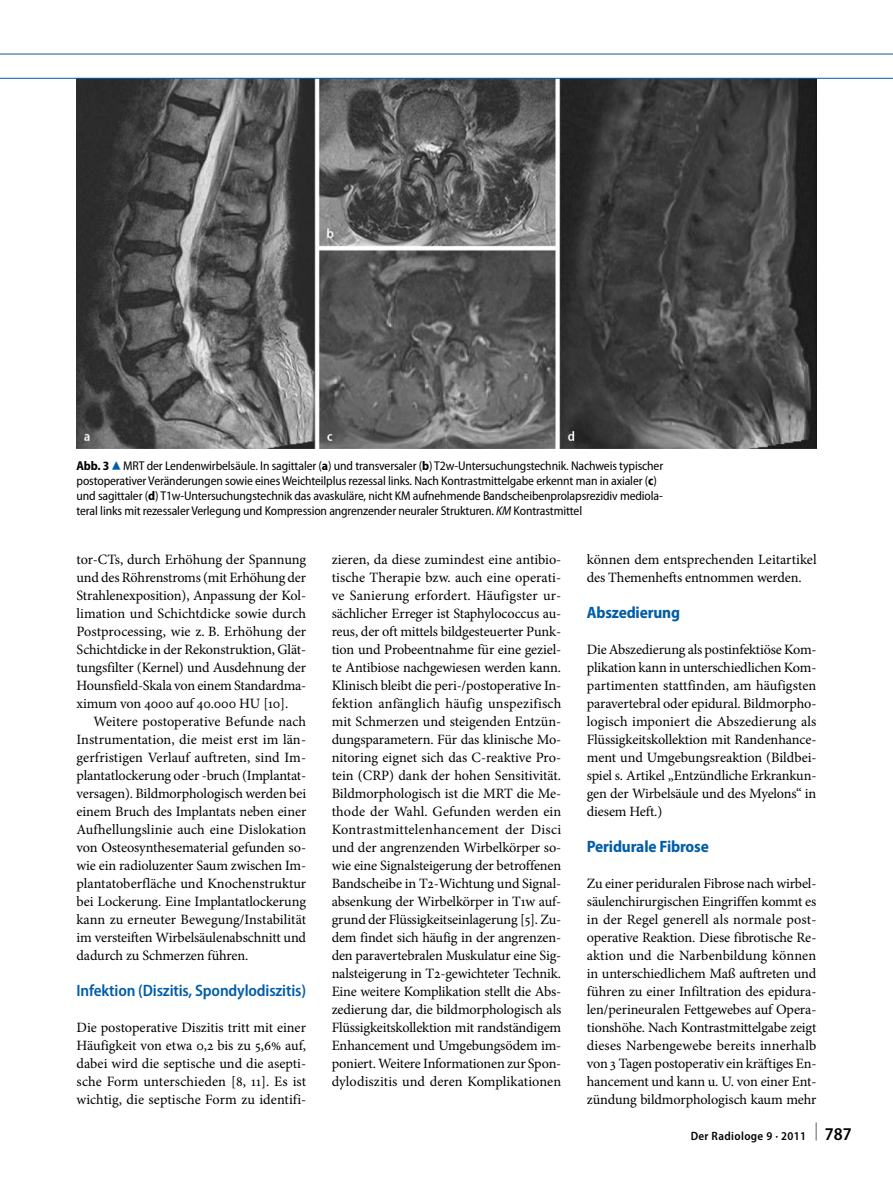
<style>
.page{position:relative;width:893px;height:1187px;background:#fff}
.page>*{position:absolute;margin:0;border:0;box-sizing:border-box;transform-origin:0 0}
._013_u2{font:600 semi-condensed 16.5px "Myriad Pro";letter-spacing:-.01em;color:#005da9}
._012_u1{font:700 semi-condensed 16.5px "Myriad Pro";letter-spacing:-.01em;color:#005da9}
._010_fliesstext_ohne{font:14.25px/18px "Minion Pro";letter-spacing:-.01em;color:#000;text-align:justify}
._010_fliesstext_mit{font:14.25px/18px "Minion Pro";letter-spacing:-.01em;color:#000;text-align:justify}
._024_abb_legende{font:semi-condensed 12.75px/15px "Myriad Pro";letter-spacing:-.01em;color:#000}
.t1{font:600 semi-condensed 12px "Myriad Pro";letter-spacing:.03em;color:#000}
.s1{font-weight:700}
.s2{font-family:"S Buttons";font-stretch:normal;font-size:14.25px;color:#005da9}
.s3{font-style:italic}
.s4{font-size:18px}
</style>
<div class="page">
<img style="left:77px;top:79px;width:740px;height:369px">
<hr style="left:0;top:54px;width:893px;height:1px;background:#005da9">
<hr style="left:0;top:78px;width:893px;height:1px;background:#005da9">
<p class="_024_abb_legende" style="left:77px;top:458px;width:588px"><span class="s1">Abb. 3</span><span class="s2">8</span>MRT der Lendenwirbelsäule. In sagittaler (<span class="s1">a</span>) und transversaler (<span class="s1">b</span>) T2w-Untersuchungstechnik. Nachweis typischer postoperativer Veränderungen sowie einesWeichteilplus rezessal links. Nach Kontrastmittelgabe erkennt man in axialer (<span class="s1">c</span>) und sagittaler (<span class="s1">d</span>) T1w-Untersuchungstechnik das avaskuläre, nicht KM aufnehmende Bandscheibenprolapsrezidiv mediola&shy;teral links mit rezessaler Verlegung und Kompression angrenzender neuraler Strukturen. <span class="s3">KM</span> Kontrastmittel</p>
<p class="_010_fliesstext_mit" style="left:77px;top:550px;width:231px">tor-CTs, durch Erhöhung der Spannung und des Röhrenstroms (mit Erhöhung der Strahlenexposition), Anpassung der Kol&shy;limation und Schichtdicke sowie durch Postprocessing, wie z. B. Erhöhung der Schichtdicke in der Rekonstruktion, Glät&shy;tungsfilter (Kernel) und Ausdehnung der Hounsfield-Skala von einem Standardma&shy;ximum von 4000 auf 40.000 HU [10].</p>
<p class="_010_fliesstext_mit" style="left:77px;top:712px;width:231px;text-indent:17px">Weitere postoperative Befunde nach Instrumentation, die meist erst im län&shy;gerfristigen Verlauf auftreten, sind Im&shy;plantatlockerung oder -bruch (Implantat&shy;versagen). Bildmorphologisch werden bei einem Bruch des Implantats neben einer Aufhellungslinie auch eine Dislokation von Osteosynthesematerial gefunden so&shy;wie ein radioluzenter Saum zwischen Im&shy;plantatoberfläche und Knochenstruktur bei Lockerung. Eine Implantatlockerung kann zu erneuter Bewegung/Instabilität im versteiften Wirbelsäulenabschnitt und dadurch zu Schmerzen führen.</p>
<p class="_013_u2" style="left:77px;top:981px;width:231px">Infektion (Diszitis, Spondylodiszitis)</p>
<p class="_010_fliesstext_ohne" style="left:77px;top:1018px;width:231px">Die postoperative Diszitis tritt mit einer Häufigkeit von etwa 0,2 bis zu 5,6% auf, dabei wird die septische und die asepti&shy;sche Form unterschieden [8, 11]. Es ist wichtig, die septische Form zu identifi-</p>
<p class="_010_fliesstext_ohne" style="left:332px;top:550px;width:231px">zieren, da diese zumindest eine antibio&shy;tische Therapie bzw. auch eine operati&shy;ve Sanierung erfordert. Häufigster ur&shy;sächlicher Erreger ist Staphylococcus au&shy;reus, der oft mittels bildgesteuerter Punk&shy;tion und Probeentnahme für eine geziel&shy;te Antibiose nachgewiesen werden kann.<br>Klinisch bleibt die peri-/postoperative In&shy;fektion anfänglich häufig unspezifisch mit Schmerzen und steigenden Entzün&shy;dungsparametern. Für das klinische Mo&shy;nitoring eignet sich das C-reaktive Pro&shy;tein (CRP) dank der hohen Sensitivität.<br>Bildmorphologisch ist die MRT die Me&shy;thode der Wahl. Gefunden werden ein Kontrastmittelenhancement der Disci und der angrenzenden Wirbelkörper so&shy;wie eine Signalsteigerung der betroffenen Bandscheibe in T2-Wichtung und Signal&shy;absenkung der Wirbelkörper in T1w auf&shy;grund der Flüssigkeitseinlagerung [5]. Zu&shy;dem findet sich häufig in der angrenzen&shy;den paravertebralen Muskulatur eine Sig&shy;nalsteigerung in T2-gewichteter Technik.<br>Eine weitere Komplikation stellt die Abs&shy;zedierung dar, die bildmorphologisch als Flüssigkeitskollektion mit randständigem Enhancement und Umgebungsödem im&shy;poniert. Weitere Informationen zur Spon&shy;dylodiszitis und deren Komplikationen</p>
<p class="_010_fliesstext_ohne" style="left:587px;top:550px;width:231px">können dem entsprechenden Leitartikel des Themenhefts entnommen werden.</p>
<p class="_012_u1" style="left:587px;top:603px;width:95px">Abszedierung</p>
<p class="_010_fliesstext_ohne" style="left:587px;top:640px;width:231px">Die Abszedierung als postinfektiöse Kom&shy;plikation kann in unterschiedlichen Kom&shy;partimenten stattfinden, am häufigsten paravertebral oder epidural. Bildmorpho&shy;logisch imponiert die Abszedierung als Flüssigkeitskollektion mit Randenhance&shy;ment und Umgebungsreaktion (Bildbei&shy;spiel s. Artikel „Entzündliche Erkrankun&shy;gen der Wirbelsäule und des Myelons“ in diesem Heft.)</p>
<p class="_012_u1" style="left:587px;top:837px;width:124px">Peridurale Fibrose</p>
<p class="_010_fliesstext_ohne" style="left:587px;top:874px;width:231px">Zu einer periduralen Fibrose nach wirbel&shy;säulenchirurgischen Eingriffen kommt es in der Regel generell als normale post&shy;operative Reaktion. Diese fibrotische Re&shy;aktion und die Narbenbildung können in unterschiedlichem Maß auftreten und führen zu einer Infiltration des epidura&shy;len/perineuralen Fettgewebes auf Opera&shy;tionshöhe. Nach Kontrastmittelgabe zeigt dieses Narbengewebe bereits innerhalb von 3 Tagen postoperativ ein kräftiges En&shy;hancement und kann u. U. von einer Ent&shy;zündung bildmorphologisch kaum mehr</p>
<p class="t1" style="left:691px;top:1129px;width:163px">Der Radiologe 9 · 2011 <sup>|</sup> <span class="s4">787</span></p>
</div>
